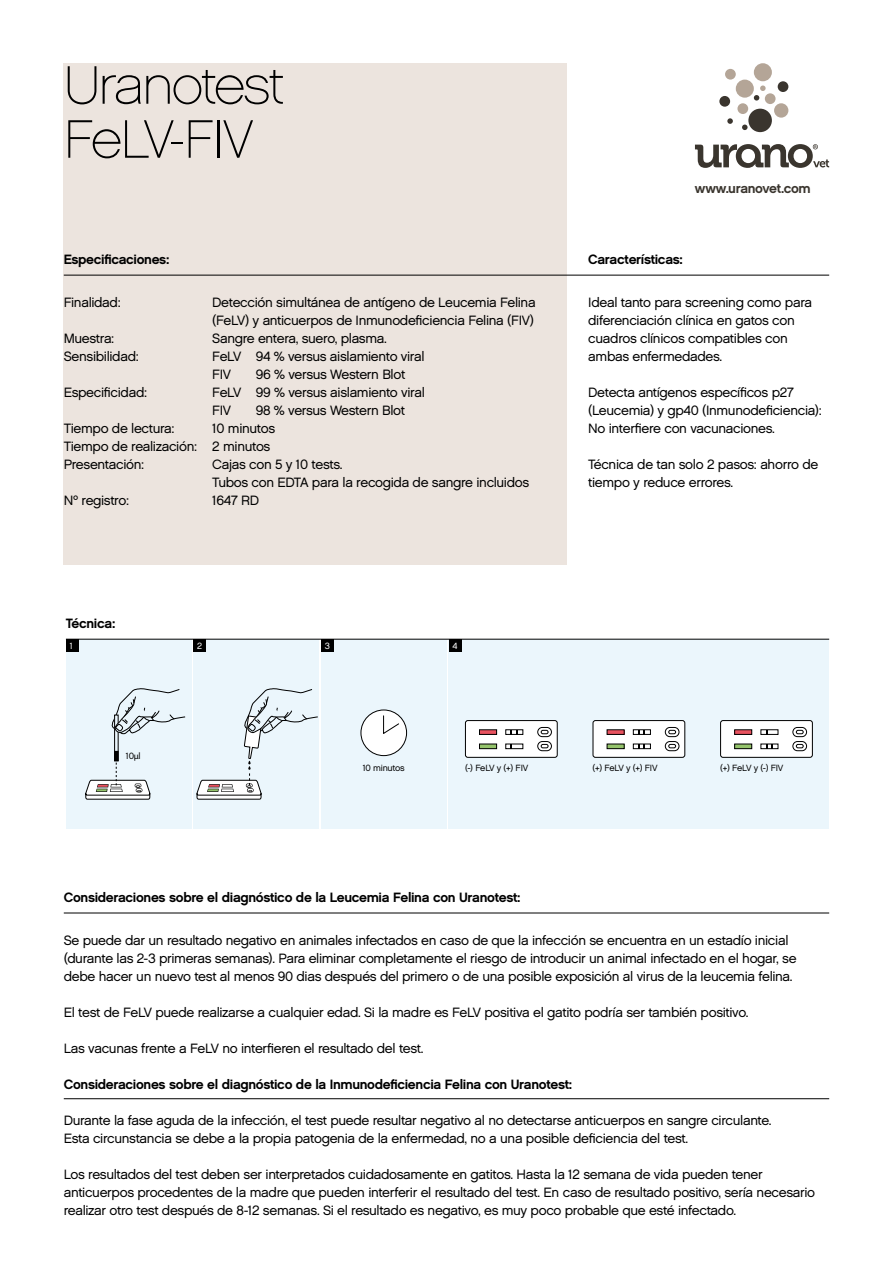
<style>
.page{position:relative;width:893px;height:1263px;background:#fff}
.page>*{position:absolute;margin:0;border:0;box-sizing:border-box;transform-origin:0 0}
.t1{font:54px/54px "Chalet Paris Nineteen Sixty";letter-spacing:-.025em;color:#000}
.t2{font:13.5px/18px "Chalet London Nineteen Sixty";letter-spacing:-.025em;color:#000}
.t3{font:13.5px "Chalet New York Nineteen Sixty";letter-spacing:-.025em;color:#000}
.t4{font:13.5px "Chalet New York Nineteen Sixty";letter-spacing:-.025em;color:#3a352e}
.t5{font:9px "Chalet London Nineteen Sixty";letter-spacing:-.025em;color:#000}
.t6{font:9px "Chalet London Nineteen Sixty";color:#fff}
.s1{font-family:"Myriad Pro"}
</style>
<div class="page">
<div style="left:64px;top:63px;width:503px;height:502px;background:#ece4de"></div>
<hr style="left:64px;top:275px;width:765px;height:1px;background:#000">
<div style="left:66px;top:639px;width:125px;height:190px;background:#ebf6fc"></div>
<div style="left:193px;top:639px;width:126px;height:190px;background:#ebf6fc"></div>
<div style="left:321px;top:639px;width:125px;height:190px;background:#ebf6fc"></div>
<div style="left:66px;top:639px;width:13px;height:13px;background:#000"></div>
<div style="left:193px;top:639px;width:13px;height:13px;background:#000"></div>
<div style="left:321px;top:639px;width:13px;height:13px;background:#000"></div>
<div style="left:449px;top:639px;width:380px;height:190px;background:#ebf6fc"></div>
<div style="left:449px;top:639px;width:12px;height:13px;background:#000"></div>
<hr style="left:66px;top:639px;width:763px;height:1px;background:#000">
<div style="left:361px;top:710px;width:46px;height:46px;background:#fff;border-radius:50%"></div>
<div style="left:361px;top:710px;width:46px;height:46px;border:1px solid #000;border-radius:50%"></div>
<svg style="left:383px;top:715px;width:17px;height:19px"></svg>
<div style="left:465px;top:720px;width:92px;height:37px;background:#fff;border-radius:2px"></div>
<div style="left:465px;top:720px;width:93px;height:38px;border:1px solid #000;border-radius:2px"></div>
<div style="left:506px;top:744px;width:17px;height:5px;border:1px solid #000"></div>
<div style="left:479px;top:744px;width:18px;height:5px;background:#94c36b"></div>
<div style="left:479px;top:744px;width:18px;height:5px;border:1px solid #000"></div>
<div style="left:537px;top:727px;width:15px;height:10px;border:1px solid #000;border-radius:5px"></div>
<div style="left:537px;top:741px;width:15px;height:10px;border:1px solid #000;border-radius:5px"></div>
<svg style="left:541px;top:730px;width:7px;height:4px"></svg>
<svg style="left:541px;top:744px;width:7px;height:4px"></svg>
<svg style="left:511px;top:730px;width:7px;height:4px"></svg>
<div style="left:593px;top:720px;width:92px;height:37px;background:#fff;border-radius:2px"></div>
<div style="left:593px;top:720px;width:92px;height:38px;border:1px solid #000;border-radius:2px"></div>
<div style="left:633px;top:730px;width:18px;height:4px;border:1px solid #000"></div>
<div style="left:633px;top:744px;width:18px;height:5px;border:1px solid #000"></div>
<div style="left:607px;top:744px;width:17px;height:5px;background:#94c36b"></div>
<div style="left:607px;top:744px;width:17px;height:5px;border:1px solid #000"></div>
<div style="left:665px;top:727px;width:14px;height:10px;border:1px solid #000;border-radius:5px"></div>
<div style="left:665px;top:741px;width:14px;height:10px;border:1px solid #000;border-radius:5px"></div>
<svg style="left:668px;top:730px;width:8px;height:4px"></svg>
<svg style="left:668px;top:744px;width:8px;height:4px"></svg>
<svg style="left:638px;top:730px;width:7px;height:4px"></svg>
<svg style="left:638px;top:744px;width:7px;height:5px"></svg>
<div style="left:721px;top:720px;width:91px;height:37px;background:#fff;border-radius:2px"></div>
<div style="left:720px;top:720px;width:93px;height:38px;border:1px solid #000;border-radius:2px"></div>
<div style="left:761px;top:744px;width:17px;height:5px;border:1px solid #000"></div>
<div style="left:735px;top:744px;width:17px;height:5px;background:#94c36b"></div>
<div style="left:734px;top:744px;width:18px;height:5px;border:1px solid #000"></div>
<div style="left:793px;top:727px;width:14px;height:10px;border:1px solid #000;border-radius:5px"></div>
<div style="left:793px;top:741px;width:14px;height:10px;border:1px solid #000;border-radius:5px"></div>
<svg style="left:796px;top:730px;width:7px;height:4px"></svg>
<svg style="left:796px;top:744px;width:7px;height:4px"></svg>
<svg style="left:766px;top:744px;width:7px;height:5px"></svg>
<svg style="left:196px;top:688px;width:122px;height:112px"></svg>
<hr style="left:64px;top:913px;width:765px;height:1px;background:#000">
<hr style="left:64px;top:1098px;width:765px;height:1px;background:#000">
<div style="left:114px;top:715px;width:5px;height:46px;border:1px solid #000"></div>
<svg style="left:111px;top:688px;width:75px;height:46px"></svg>
<svg style="left:85px;top:751px;width:66px;height:49px"></svg>
<div style="left:114px;top:751px;width:4px;height:10px;border:1px solid #000"></div>
<svg style="left:725px;top:63px;width:63px;height:67px"></svg>
<div style="left:719px;top:96px;width:11px;height:11px;background:#3a352e;border-radius:50%"></div>
<div style="left:778px;top:81px;width:10px;height:11px;background:#3a352e;border-radius:50%"></div>
<div style="left:748px;top:109px;width:24px;height:23px;background:#3a352e;border-radius:50%"></div>
<svg style="left:695px;top:144px;width:134px;height:24px"></svg>
<h1 class="t1" style="left:64px;top:58px;width:222px">Uranotest<br>FeLV-FIV</h1>
<p class="t4" style="left:695px;top:180px;width:117px">www.uranovet.com</p>
<p class="t3" style="left:64px;top:250px;width:107px">Especificaciones:</p>
<p class="t3" style="left:588px;top:250px;width:96px">Características:</p>
<p class="t2" style="left:64px;top:293px;width:59px">Finalidad:</p>
<p class="t2" style="left:212px;top:293px;width:325px">Detección simultánea de antígeno de Leucemia Felina (FeLV) y anticuerpos de Inmunodeficiencia Felina (FIV)</p>
<p class="t2" style="left:64px;top:329px;width:52px">Muestra:</p>
<p class="t2" style="left:212px;top:329px;width:176px">Sangre entera, suero, plasma.</p>
<p class="t2" style="left:64px;top:347px;width:77px">Sensibilidad:</p>
<p class="t2" style="left:212px;top:347px;width:214px">FeLV 94 % versus aislamiento viral<br>FIV</p>
<p class="t2" style="left:256px;top:365px;width:151px">96 % versus Western Blot</p>
<p class="t2" style="left:64px;top:383px;width:85px">Especificidad:</p>
<p class="t2" style="left:212px;top:383px;width:214px">FeLV 99 % versus aislamiento viral<br>FIV</p>
<p class="t2" style="left:256px;top:401px;width:151px">98 % versus Western Blot</p>
<p class="t2" style="left:64px;top:419px;width:112px">Tiempo de lectura:</p>
<p class="t2" style="left:64px;top:419px;width:213px;text-indent:148px">10 minutos<br>Tiempo de realización: 2 minutos<br>Presentación:</p>
<p class="t2" style="left:212px;top:455px;width:318px">Cajas con 5 y 10 tests.<br>Tubos con EDTA para la recogida de sangre incluidos</p>
<p class="t2" style="left:64px;top:491px;width:67px">Nº registro:</p>
<p class="t2" style="left:212px;top:491px;width:48px">1647 RD</p>
<p class="t3" style="left:66px;top:614px;width:51px">Técnica:</p>
<p class="t6" style="left:70px;top:641px;width:5px">1</p>
<p class="t6" style="left:197px;top:641px;width:7px">2</p>
<p class="t6" style="left:325px;top:641px;width:7px">3</p>
<p class="t6" style="left:452px;top:641px;width:6px">4</p>
<p class="t5" style="left:126px;top:750px;width:16px">10<span class="s1">μ</span>l</p>
<p class="t2" style="left:588px;top:293px;width:225px">Ideal tanto para screening como para diferenciación clínica en gatos con cuadros clínicos compatibles con ambas enfermedades.</p>
<p class="t2" style="left:588px;top:383px;width:235px">Detecta antígenos específicos p27 (Leucemia) y gp40 (Inmunodeficiencia):<br>No interfiere con vacunaciones.</p>
<p class="t2" style="left:588px;top:455px;width:232px">Técnica de tan solo 2 pasos: ahorro de tiempo y reduce errores.</p>
<p class="t5" style="left:363px;top:762px;width:43px">10 minutos</p>
<p class="t5" style="left:465px;top:762px;width:65px">(-) FeLV y (+) FIV</p>
<p class="t5" style="left:593px;top:762px;width:66px">(+) FeLV y (+) FIV</p>
<p class="t5" style="left:720px;top:762px;width:65px">(+) FeLV y (-) FIV</p>
<p class="t3" style="left:64px;top:889px;width:458px">Consideraciones sobre el diagnóstico de la Leucemia Felina con Uranotest:</p>
<p class="t2" style="left:64px;top:931px;width:734px">Se puede dar un resultado negativo en animales infectados en caso de que la infección se encuentra en un estadío inicial (durante las 2-3 primeras semanas). Para eliminar completamente el riesgo de introducir un animal infectado en el hogar, se debe hacer un nuevo test al menos 90 dias después del primero o de una posible exposición al virus de la leucemia felina.</p>
<p class="t2" style="left:64px;top:1003px;width:686px">El test de FeLV puede realizarse a cualquier edad. Si la madre es FeLV positiva el gatito podría ser también positivo.</p>
<p class="t2" style="left:64px;top:1039px;width:361px">Las vacunas frente a FeLV no interfieren el resultado del test.</p>
<p class="t3" style="left:64px;top:1075px;width:510px">Consideraciones sobre el diagnóstico de la Inmunodeficiencia Felina con Uranotest:</p>
<p class="t2" style="left:64px;top:1111px;width:709px">Durante la fase aguda de la infección, el test puede resultar negativo al no detectarse anticuerpos en sangre circulante.<br>Esta circunstancia se debe a la propia patogenia de la enfermedad, no a una posible deficiencia del test.</p>
<p class="t2" style="left:64px;top:1165px;width:753px">Los resultados del test deben ser interpretados cuidadosamente en gatitos. Hasta la 12 semana de vida pueden tener anticuerpos procedentes de la madre que pueden interferir el resultado del test. En caso de resultado positivo, sería necesario realizar otro test después de 8-12 semanas. Si el resultado es negativo, es muy poco probable que esté infectado.</p>
</div>
